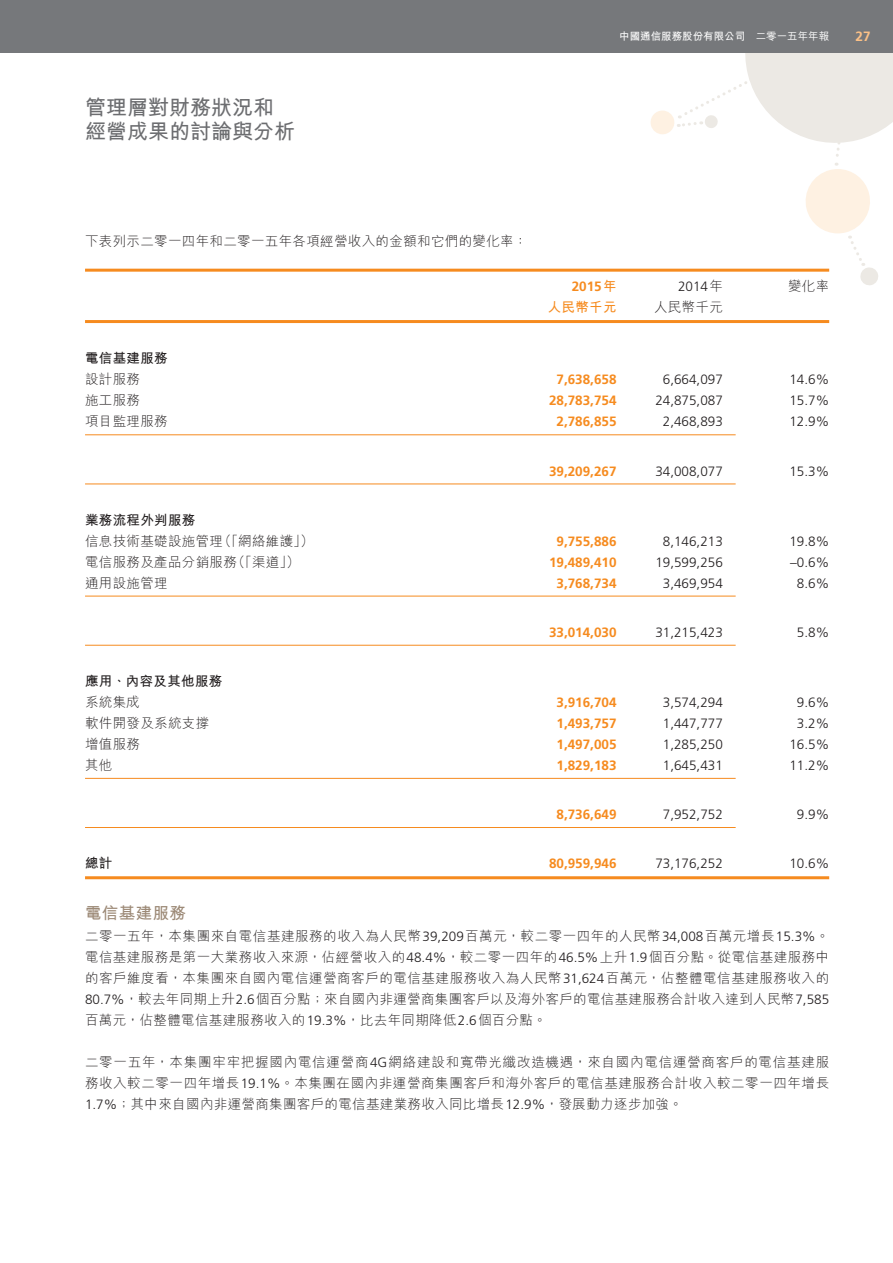
<style>
.page{position:relative;width:893px;height:1263px;background:#fff}
.page>*{position:absolute;margin:0;border:0;box-sizing:border-box;transform-origin:0 0}
.t1{font:700 21px/24px "M Hei HK";color:#6c6d70}
.t2{font:700 16.5px "M Hei HK";letter-spacing:.025em;color:#9c8976}
.t3{font:300 13.5px/21px "M Hei HK";letter-spacing:.025em;color:#231f20;text-align:justify}
.t4{font:300 13.5px "Frutiger LT Std";color:#231f20}
.t5{font:700 13.5px "Frutiger LT Std";color:#f68b1f}
.t6{font:700 13.5px "M Hei HK";letter-spacing:.025em;color:#231f20}
.t7{font:700 13.5px "M Hei HK";letter-spacing:.025em;color:#f68b1f}
.t8{font:700 13.5px "Frutiger LT Std";color:#fcc187}
.t9{font:700 10.5px "M Hei HK";color:#fff}
.s1{font-weight:500}
.s2{font-family:"M Hei HK"}
.s3{font-family:"Frutiger LT Std"}
</style>
<div class="page">
<div style="left:0;top:0;width:893px;height:53px;background:#76787b"></div>
<svg style="left:649px;top:53px;width:244px;height:232px"></svg>
<hr style="left:85px;top:434px;width:651px;height:1px;background:#f68b1f">
<hr style="left:85px;top:484px;width:651px;height:1px;background:#f68b1f">
<hr style="left:85px;top:596px;width:651px;height:1px;background:#f68b1f">
<hr style="left:85px;top:645px;width:651px;height:1px;background:#f68b1f">
<hr style="left:85px;top:778px;width:651px;height:1px;background:#f68b1f">
<hr style="left:85px;top:827px;width:651px;height:1px;background:#f68b1f">
<hr style="left:85px;top:876px;width:744px;height:3px;background:#f68b1f">
<hr style="left:85px;top:320px;width:744px;height:3px;background:#f68b1f">
<hr style="left:85px;top:269px;width:744px;height:3px;background:#f68b1f">
<h1 class="t1" style="left:85px;top:98px;width:211px">管理層對財務狀況和經營成果的討論與分析</h1>
<p class="t9" style="left:619px;top:32px;width:211px">中國通信服務股份有限公司 <span class="s1">二零一五年年報</span></p>
<p class="t8" style="left:856px;top:30px;width:17px">27</p>
<p class="t3" style="left:85px;top:232px;width:444px">下表列示二零一四年和二零一五年各項經營收入的金額和它們的變化率：</p>
<p class="t5" style="left:572px;top:281px;width:46px">2015<span class="s2">年</span></p>
<p class="t4" style="left:678px;top:281px;width:46px">2014<span class="s2">年</span></p>
<p class="t3" style="left:788px;top:277px;width:43px">變化率</p>
<p class="t7" style="left:548px;top:302px;width:70px">人民幣千元</p>
<p class="t3" style="left:654px;top:298px;width:70px">人民幣千元</p>
<p class="t6" style="left:85px;top:353px;width:84px">電信基建服務</p>
<p class="t3" style="left:85px;top:371px;width:57px">設計服務</p>
<p class="t5" style="left:556px;top:374px;width:62px">7,638,658</p>
<p class="t4" style="left:663px;top:374px;width:62px">6,664,097</p>
<p class="t4" style="left:789px;top:374px;width:41px">14.6%</p>
<p class="t3" style="left:85px;top:392px;width:57px">施工服務</p>
<p class="t5" style="left:549px;top:395px;width:69px">28,783,754</p>
<p class="t4" style="left:655px;top:395px;width:69px">24,875,087</p>
<p class="t4" style="left:789px;top:395px;width:41px">15.7%</p>
<p class="t3" style="left:85px;top:413px;width:84px">項目監理服務</p>
<p class="t5" style="left:556px;top:416px;width:62px">2,786,855</p>
<p class="t4" style="left:663px;top:416px;width:62px">2,468,893</p>
<p class="t4" style="left:789px;top:416px;width:41px">12.9%</p>
<p class="t5" style="left:549px;top:465px;width:69px">39,209,267</p>
<p class="t4" style="left:655px;top:465px;width:69px">34,008,077</p>
<p class="t4" style="left:789px;top:465px;width:41px">15.3%</p>
<p class="t6" style="left:85px;top:514px;width:112px">業務流程外判服務</p>
<p class="t3" style="left:85px;top:532px;width:230px">信息技術基礎設施管理（「網絡維護」）</p>
<p class="t5" style="left:556px;top:535px;width:62px">9,755,886</p>
<p class="t4" style="left:663px;top:535px;width:62px">8,146,213</p>
<p class="t4" style="left:789px;top:535px;width:41px">19.8%</p>
<p class="t3" style="left:85px;top:553px;width:216px">電信服務及產品分銷服務（「渠道」）</p>
<p class="t5" style="left:549px;top:556px;width:69px">19,489,410</p>
<p class="t4" style="left:655px;top:556px;width:69px">19,599,256</p>
<p class="t4" style="left:790px;top:556px;width:41px">–0.6%</p>
<p class="t3" style="left:85px;top:574px;width:84px">通用設施管理</p>
<p class="t5" style="left:556px;top:577px;width:62px">3,768,734</p>
<p class="t4" style="left:663px;top:577px;width:62px">3,469,954</p>
<p class="t4" style="left:797px;top:577px;width:34px">8.6%</p>
<p class="t5" style="left:549px;top:627px;width:69px">33,014,030</p>
<p class="t4" style="left:655px;top:627px;width:69px">31,215,423</p>
<p class="t4" style="left:797px;top:627px;width:34px">5.8%</p>
<p class="t6" style="left:85px;top:676px;width:139px">應用、內容及其他服務</p>
<p class="t3" style="left:85px;top:693px;width:57px">系統集成</p>
<p class="t5" style="left:556px;top:697px;width:62px">3,916,704</p>
<p class="t4" style="left:663px;top:697px;width:62px">3,574,294</p>
<p class="t4" style="left:797px;top:697px;width:34px">9.6%</p>
<p class="t3" style="left:85px;top:714px;width:126px">軟件開發及系統支撐</p>
<p class="t5" style="left:556px;top:718px;width:62px">1,493,757</p>
<p class="t4" style="left:663px;top:718px;width:62px">1,447,777</p>
<p class="t4" style="left:797px;top:718px;width:34px">3.2%</p>
<p class="t3" style="left:85px;top:735px;width:57px">增值服務</p>
<p class="t5" style="left:556px;top:739px;width:62px">1,497,005</p>
<p class="t4" style="left:663px;top:739px;width:62px">1,285,250</p>
<p class="t4" style="left:789px;top:739px;width:41px">16.5%</p>
<p class="t3" style="left:85px;top:756px;width:29px">其他</p>
<p class="t5" style="left:556px;top:760px;width:62px">1,829,183</p>
<p class="t4" style="left:663px;top:760px;width:62px">1,645,431</p>
<p class="t4" style="left:789px;top:760px;width:41px">11.2%</p>
<p class="t5" style="left:556px;top:809px;width:62px">8,736,649</p>
<p class="t4" style="left:663px;top:809px;width:62px">7,952,752</p>
<p class="t4" style="left:797px;top:809px;width:34px">9.9%</p>
<p class="t6" style="left:85px;top:858px;width:29px">總計</p>
<p class="t5" style="left:549px;top:858px;width:69px">80,959,946</p>
<p class="t4" style="left:655px;top:858px;width:69px">73,176,252</p>
<p class="t4" style="left:789px;top:858px;width:41px">10.6%</p>
<p class="t2" style="left:85px;top:907px;width:103px">電信基建服務</p>
<p class="t3" style="left:85px;top:927px;width:746px">二零一五年，本集團來自電信基建服務的收入為人民幣<span class="s3">39,209</span>百萬元，較二零一四年的人民幣<span class="s3">34,008</span>百萬元增長<span class="s3">15.3%</span>。電信基建服務是第一大業務收入來源，佔經營收入的<span class="s3">48.4%</span>，較二零一四年的<span class="s3">46.5%</span>上升<span class="s3">1.9</span>個百分點。從電信基建服務中的客戶維度看，本集團來自國內電信運營商客戶的電信基建服務收入為人民幣<span class="s3">31,624</span>百萬元，佔整體電信基建服務收入的<span class="s3">80.7%</span>，較去年同期上升<span class="s3">2.6</span>個百分點；來自國內非運營商集團客戶以及海外客戶的電信基建服務合計收入達到人民幣<span class="s3">7,585</span>百萬元，佔整體電信基建服務收入的<span class="s3">19.3%</span>，比去年同期降低<span class="s3">2.6</span>個百分點。</p>
<p class="t3" style="left:85px;top:1053px;width:746px">二零一五年，本集團牢牢把握國內電信運營商<span class="s3">4G</span>網絡建設和寬帶光纖改造機遇，來自國內電信運營商客戶的電信基建服務收入較二零一四年增長<span class="s3">19.1%</span>。本集團在國內非運營商集團客戶和海外客戶的電信基建服務合計收入較二零一四年增長<span class="s3">1.7%</span>；其中來自國內非運營商集團客戶的電信基建業務收入同比增長<span class="s3">12.9%</span>，發展動力逐步加強。</p>
</div>
